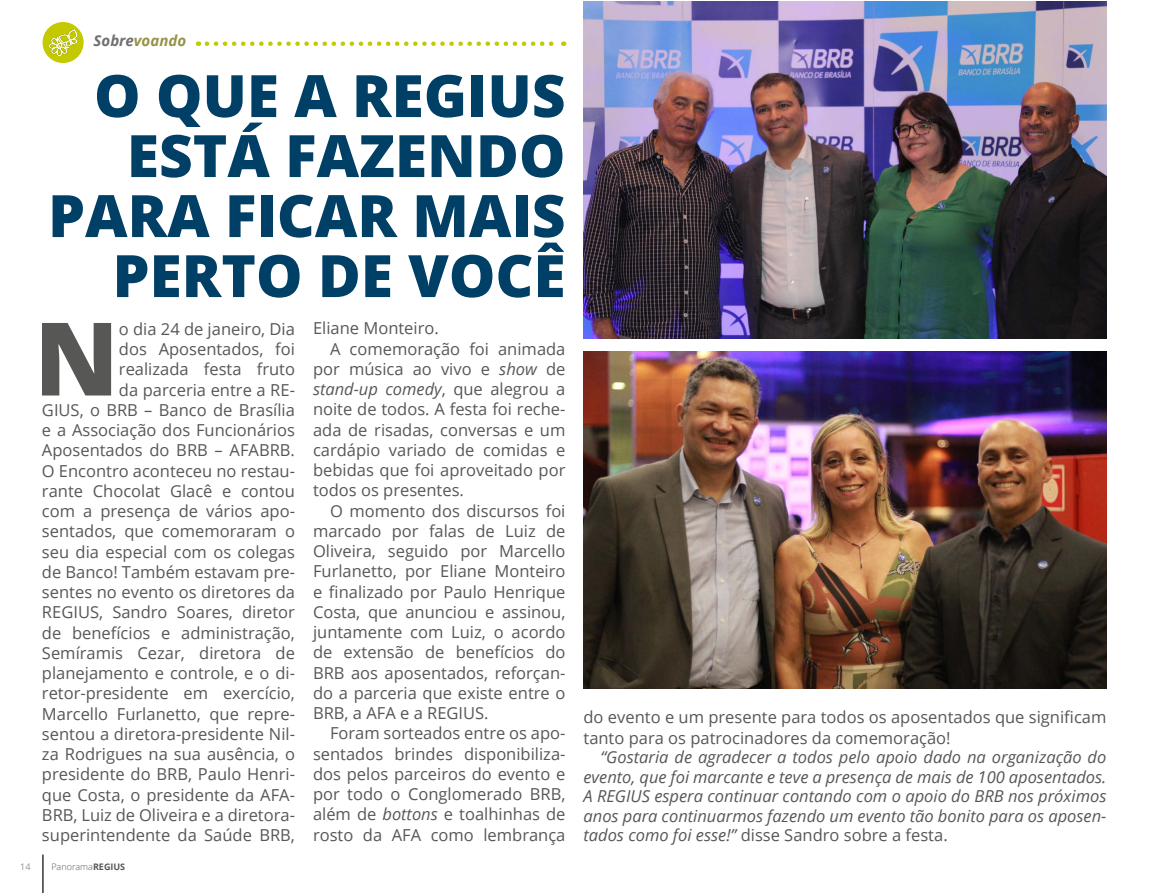
<style>
.page{position:relative;width:1149px;height:893px;background:#fff}
.page>*{position:absolute;margin:0;border:0;box-sizing:border-box;transform-origin:0 0}
.Parágrafo_simples{font:800 101.55px "Open Sans";color:#575756}
.t1{font:800 58.5px/60px "Open Sans";color:#004066;text-align:right}
.Parágrafo_simples-2{font:16.5px/20.2px "Open Sans";color:#575756;text-align:justify}
.Parágrafo_simples-3{font:italic 16.5px/19.5px "Open Sans";color:#575756;text-align:justify}
.t2{font:italic 700 15px "Open Sans";color:#949348}
.t3{font:300 9px "Open Sans";color:#575756}
.s1{color:#706f6f}
.s2{font-style:italic}
.s3{font-weight:700}
.s4{font-style:normal}
</style>
<div class="page">
<svg style="left:43px;top:854px;width:1px;height:39px"></svg>
<img style="left:583px;top:1px;width:523px;height:338px">
<img style="left:583px;top:351px;width:523px;height:337px">
<div style="left:43px;top:22px;width:41px;height:41px;background:#c4c900;border-radius:50%"></div>
<svg style="left:207px;top:41px;width:357px;height:5px"></svg>
<img style="left:49px;top:29px;width:28px;height:27px">
<p class="t2" style="left:94px;top:30px;width:94px"><span class="s1">Sobre</span>voando</p>
<p class="t1" style="left:48px;top:63px;width:519px">O QUE A REGIUS<br>ESTÁ FAZENDO<br>PARA FICAR MAIS<br>PERTO DE VOCÊ</p>
<p class="Parágrafo_simples-2" style="left:313px;top:318px;width:127px">Eliane Monteiro.</p>
<p class="Parágrafo_simples-2" style="left:313px;top:338px;width:254px;text-indent:17px">A comemoração foi animada por música ao vivo e <span class="s2">show</span> de <span class="s2">stand-up comedy</span>, que alegrou a noite de todos. A festa foi reche&shy;ada de risadas, conversas e um cardápio variado de comidas e bebidas que foi aproveitado por todos os presentes.</p>
<p class="Parágrafo_simples-2" style="left:313px;top:500px;width:254px;text-indent:17px">O momento dos discursos foi marcado por falas de Luiz de Oliveira, seguido por Marcello Furlanetto, por Eliane Monteiro e finalizado por Paulo Henrique Costa, que anunciou e assinou, juntamente com Luiz, o acordo de extensão de benefícios do BRB aos aposentados, reforçan&shy;do a parceria que existe entre o BRB, a AFA e a REGIUS.</p>
<p class="Parágrafo_simples-2" style="left:313px;top:723px;width:254px;text-indent:17px">Foram sorteados entre os apo&shy;sentados brindes disponibiliza&shy;dos pelos parceiros do evento e por todo o Conglomerado BRB, além de <span class="s2">bottons</span> e toalhinhas de rosto da AFA como lembrança</p>
<p class="Parágrafo_simples-2" style="left:42px;top:318px;width:254px;text-align:right">o dia 24 de janeiro, Dia<br>dos Aposentados, foi<br>realizada festa fruto<br>da parceria entre a RE-<br>GIUS, o BRB – Banco de Brasília e a Associação dos Funcionários<br>Aposentados do BRB – AFABRB.<br>O Encontro aconteceu no restau&shy;rante Chocolat Glacê e contou com a presença de vários apo&shy;sentados, que comemoraram o seu dia especial com os colegas de Banco! Também estavam pre&shy;sentes no evento os diretores da<br>REGIUS, Sandro Soares, diretor de benefícios e administração,<br>Semíramis Cezar, diretora de planejamento e controle, e o di&shy;retor-presidente em exercício,<br>Marcello Furlanetto, que repre&shy;sentou a diretora-presidente Nil&shy;za Rodrigues na sua ausência, o presidente do BRB, Paulo Henri&shy;que Costa, o presidente da AFA-<br>BRB, Luiz de Oliveira e a diretora&shy;superintendente da Saúde BRB,</p>
<p class="Parágrafo_simples" style="left:34px;top:281px;width:86px">N</p>
<p class="t3" style="left:20px;top:861px;width:12px">14</p>
<p class="t3" style="left:51px;top:861px;width:75px">Panorama<span class="s3">REGIUS</span></p>
<p class="Parágrafo_simples-2" style="left:583px;top:707px;width:524px">do evento e um presente para todos os aposentados que significam tanto para os patrocinadores da comemoração!</p>
<p class="Parágrafo_simples-3" style="left:583px;top:747px;width:524px;text-indent:17px">“Gostaria de agradecer a todos pelo apoio dado na organização do evento, que foi marcante e teve a presença de mais de 100 aposentados.<br>A REGIUS espera continuar contando com o apoio do BRB nos próximos anos para continuarmos fazendo um evento tão bonito para os aposen&shy;tados como foi esse!” <span class="s4">disse Sandro sobre a festa.</span></p>
</div>
